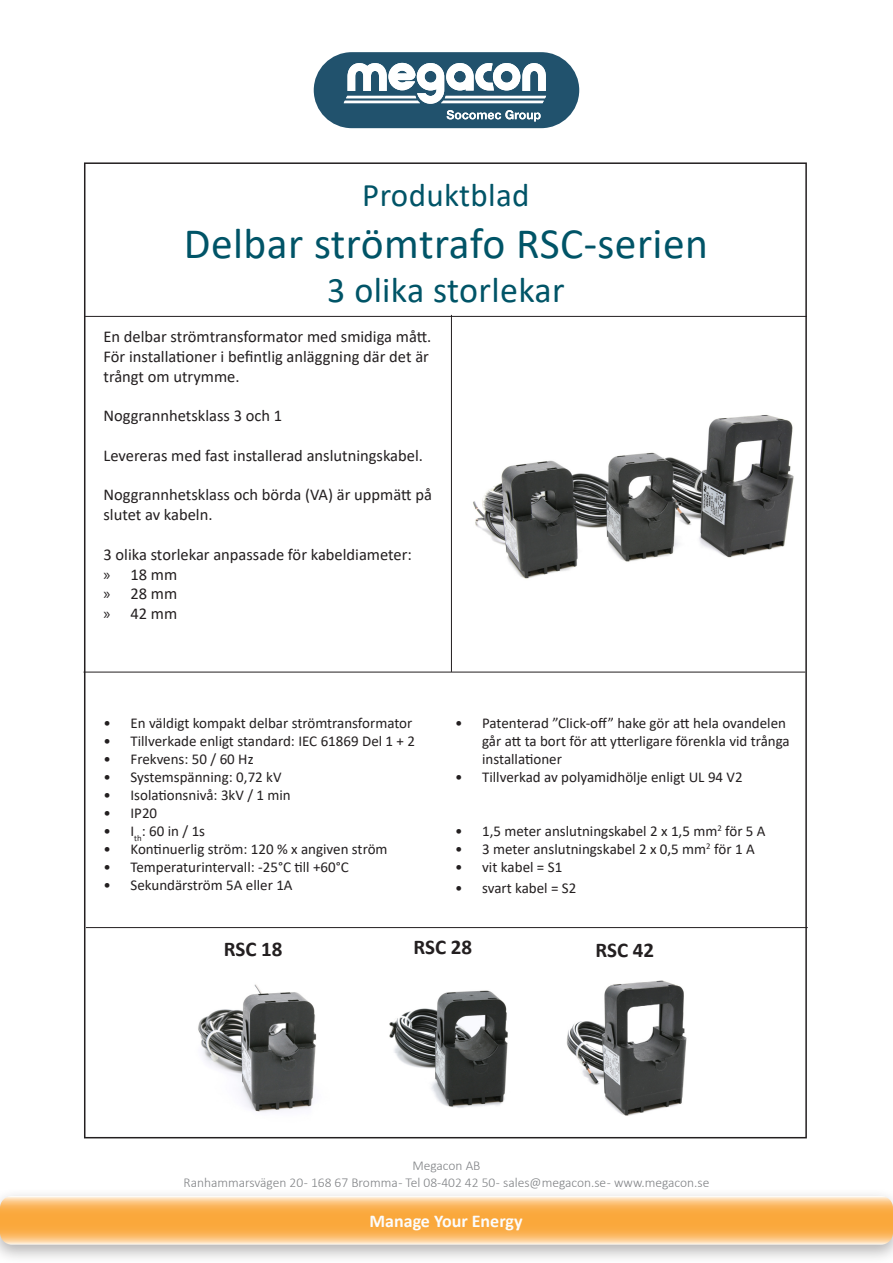
<style>
.page{position:relative;width:893px;height:1263px;background:#fff}
.page>*{position:absolute;margin:0;border:0;box-sizing:border-box;transform-origin:0 0}
.t1{font:43.5px "Calibri";letter-spacing:.01em;color:#005467}
.t2{font:36px "Calibri";letter-spacing:.01em;color:#005467}
.t3{font:33px "Calibri";letter-spacing:.01em;color:#005467}
.t4{font:700 21px "Calibri";color:#231f20}
.t5{font:700 18px "Calibri";color:#fcfcfc}
.t6{font:16.5px/19.8px "Calibri";color:#231f20}
.t7{font:15px/18px "Calibri";color:#231f20}
.t8{font:300 13.5px "Calibri";color:#818386}
.s1{font-family:"Myriad Pro"}
</style>
<div class="page">
<div style="left:0;top:1188px;width:893px;height:75px;background:#231f20;opacity:.35"></div>
<svg style="left:0;top:1196px;width:893px;height:48px;background:#fbba65"></svg>
<svg style="left:314px;top:52px;width:265px;height:76px"></svg>
<hr style="left:85px;top:316px;width:722px;height:1px;background:#231f20">
<hr style="left:84px;top:672px;width:721px;height:1px;background:#231f20">
<img style="left:473px;top:414px;width:321px;height:165px">
<img style="left:198px;top:984px;width:119px;height:128px">
<img style="left:389px;top:990px;width:119px;height:118px">
<img style="left:566px;top:980px;width:121px;height:136px">
<hr style="left:86px;top:927px;width:722px;height:1px;background:#231f20">
<hr style="left:451px;top:315px;width:1px;height:357px;background:#231f20">
<p class="t3" style="left:362px;top:172px;width:169px">Produktblad</p>
<p class="t1" style="left:184px;top:214px;width:526px">Delbar strömtrafo RSC-serien</p>
<p class="t2" style="left:327px;top:265px;width:239px">3 olika storlekar</p>
<p class="t6" style="left:103px;top:326px;width:329px">En delbar strömtransformator med smidiga mått.<br>För installationer i befintlig anläggning där det är trångt om utrymme.</p>
<p class="t6" style="left:103px;top:405px;width:180px">Noggrannhetsklass 3 och 1</p>
<p class="t6" style="left:103px;top:445px;width:321px">Levereras med fast installerad anslutningskabel.</p>
<p class="t6" style="left:103px;top:485px;width:330px">Noggrannhetsklass och börda (VA) är uppmätt på slutet av kabeln.</p>
<p class="t6" style="left:103px;top:544px;width:310px">3 olika storlekar anpassade för kabeldiameter:</p>
<p class="t6" style="left:103px;top:564px;width:75px"><span class="s1">»</span> 18 mm</p>
<p class="t6" style="left:103px;top:584px;width:75px"><span class="s1">»</span> 28 mm</p>
<p class="t6" style="left:103px;top:603px;width:75px"><span class="s1">»</span> 42 mm</p>
<p class="t7" style="left:103px;top:713px;width:310px">• En väldigt kompakt delbar strömtransformator</p>
<p class="t7" style="left:103px;top:731px;width:313px">• Tillverkade enligt standard: IEC 61869 Del 1 + 2</p>
<p class="t7" style="left:103px;top:749px;width:152px">• Frekvens: 50 / 60 Hz</p>
<p class="t7" style="left:103px;top:767px;width:180px">• Systemspänning: 0,72 kV</p>
<p class="t7" style="left:103px;top:785px;width:189px">• Isolationsnivå: 3kV / 1 min</p>
<p class="t7" style="left:103px;top:803px;width:55px">• IP20</p>
<p class="t7" style="left:103px;top:821px;width:103px">• I<sub>th</sub>: 60 in / 1s</p>
<p class="t7" style="left:103px;top:839px;width:286px">• Kontinuerlig ström: 120 % x angiven ström</p>
<p class="t7" style="left:103px;top:857px;width:247px">• Temperaturintervall: -25°C till +60°C</p>
<p class="t7" style="left:103px;top:875px;width:191px">• Sekundärström 5A eller 1A</p>
<p class="t7" style="left:482px;top:713px;width:309px;text-indent:-27px">• Patenterad ”Click-off” hake gör att hela ovandelen går att ta bort för att ytterligare förenkla vid trånga installationer</p>
<p class="t7" style="left:455px;top:767px;width:289px">• Tillverkad av polyamidhölje enligt UL 94 V2</p>
<p class="t7" style="left:455px;top:821px;width:312px">• 1,5 meter anslutningskabel 2 x 1,5 mm<sup>2</sup> för 5 A</p>
<p class="t7" style="left:455px;top:839px;width:301px">• 3 meter anslutningskabel 2 x 0,5 mm<sup>2</sup> för 1 A</p>
<p class="t7" style="left:455px;top:857px;width:109px">• vit kabel = S1</p>
<p class="t7" style="left:455px;top:879px;width:123px">• svart kabel = S2</p>
<p class="t4" style="left:224px;top:934px;width:60px">RSC 18</p>
<p class="t4" style="left:413px;top:932px;width:60px">RSC 28</p>
<p class="t4" style="left:595px;top:935px;width:60px">RSC 42</p>
<p class="t8" style="left:412px;top:1157px;width:70px">Megacon AB</p>
<p class="t8" style="left:183px;top:1174px;width:527px">Ranhammarsvägen 20 - 168 67 Bromma - Tel 08-402 42 50 - sales@megacon.se - www.megacon.se</p>
<p class="t5" style="left:369px;top:1208px;width:155px">Manage Your Energy</p>
</div>
